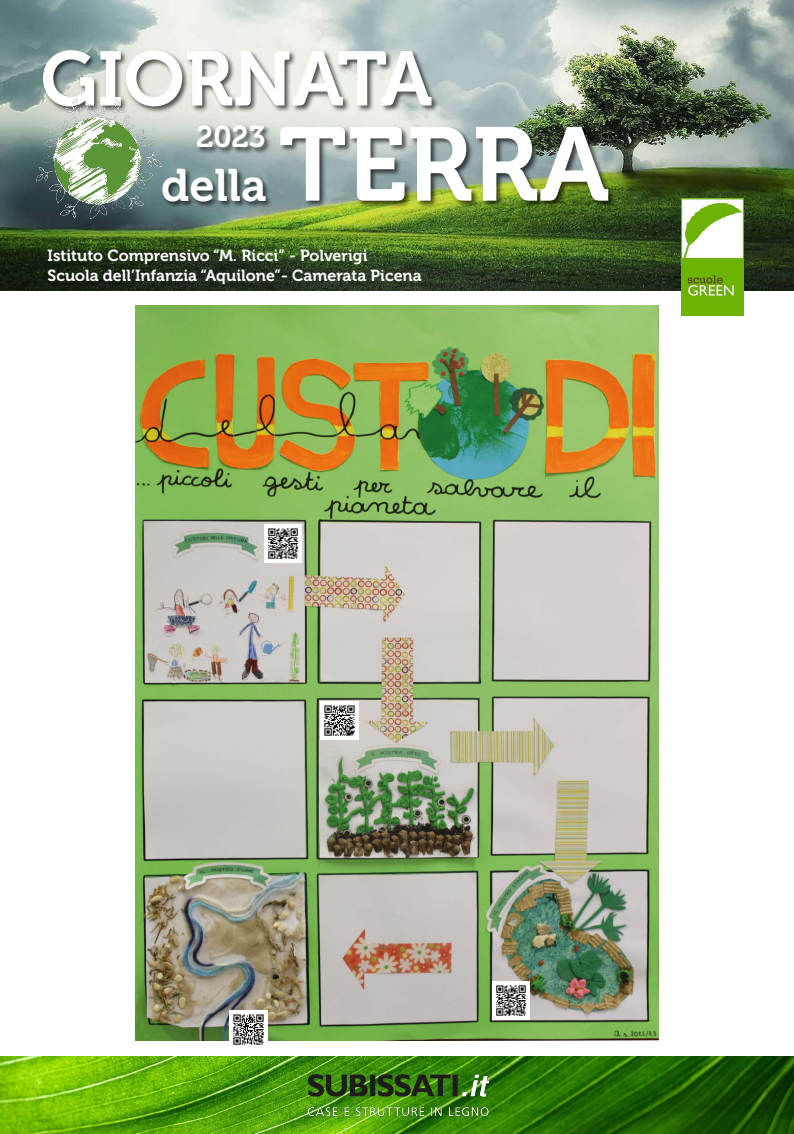
<style>
.page{position:relative;width:794px;height:1134px;background:#fff}
.page>*{position:absolute;margin:0;border:0;box-sizing:border-box;transform-origin:0 0}
.t1{font:104px "Museo 700";color:#fff}
.t2{font:76.64px "Museo 700";color:#fff}
.t3{font:45.44px "Museo 700";color:#fff}
.t4{font:30px "Museo 700";color:#fff}
.t5{font:16px/19.2px "Museo 700";color:#fff}
</style>
<div class="page">
<img style="left:135px;top:306px;width:523px;height:734px">
<img style="left:0;top:1057px;width:794px;height:77px">
<img style="left:294px;top:1056px;width:206px;height:78px">
<img style="left:0;top:0;width:794px;height:290px">
<img style="left:681px;top:198px;width:62px;height:117px">
<img style="left:37px;top:37px;width:581px;height:197px">
<img style="left:193px;top:118px;width:81px;height:45px">
<img style="left:29px;top:89px;width:141px;height:138px">
<img style="left:264px;top:524px;width:38px;height:38px">
<img style="left:321px;top:702px;width:37px;height:37px">
<img style="left:492px;top:982px;width:37px;height:37px">
<img style="left:230px;top:1010px;width:37px;height:35px">
<h2 class="t2" style="left:41px;top:36px;width:393px">GIORNATA</h2>
<h3 class="t4" style="left:196px;top:120px;width:71px">2023</h3>
<h3 class="t3" style="left:161px;top:160px;width:107px">della</h3>
<h1 class="t1" style="left:279px;top:107px;width:332px">TERRA</h1>
<p class="t5" style="left:48px;top:246px;width:376px">Istituto Comprensivo “M. Ricci” - Polverigi<br>Scuola dell’Infanzia “Aquilone”- Camerata Picena</p>
</div>
